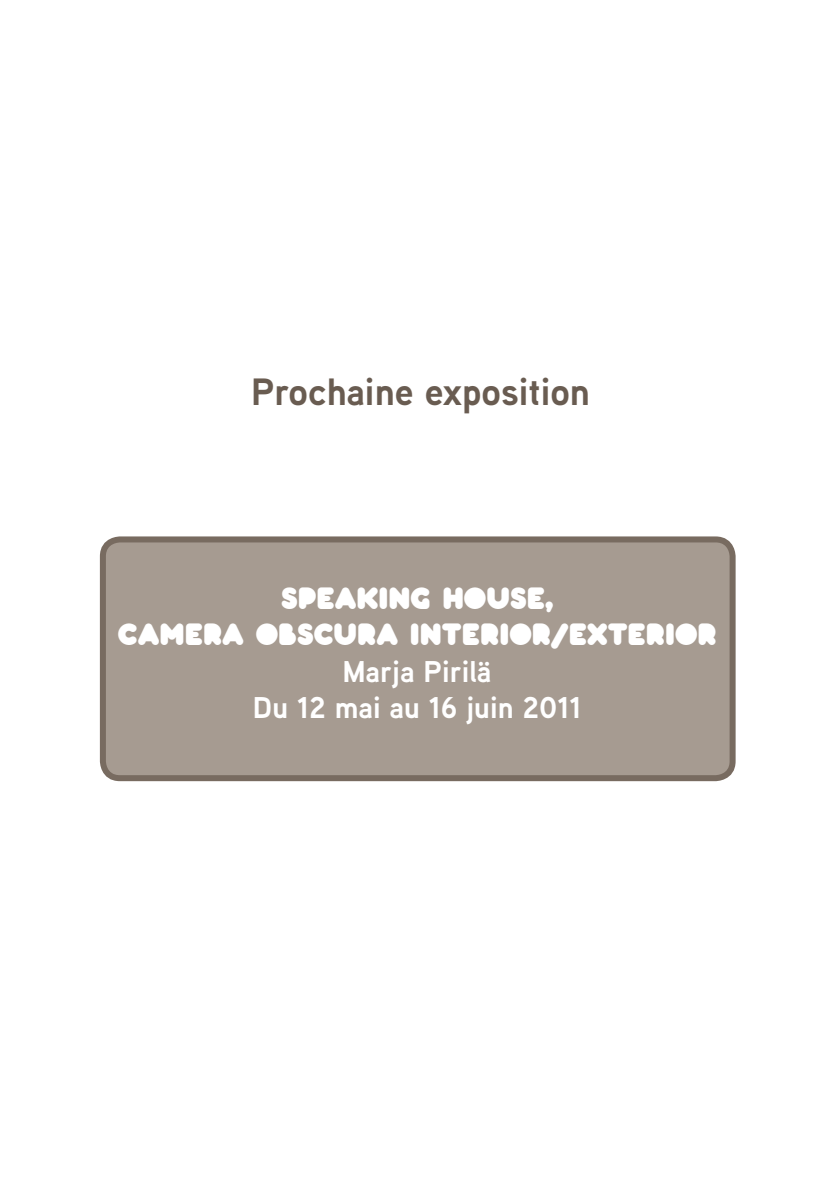
<style>
.page{position:relative;width:840px;height:1191px;background:#fff}
.page>*{position:absolute;margin:0;border:0;box-sizing:border-box;transform-origin:0 0}
.t1{font:700 38px "Aaux Next";color:#695c51}
.t2{font:30px/36px "Pochoir Pleine";color:#fff;text-align:center}
.t3{font:700 30px/36px "Aaux Next";color:#fff;text-align:center}
</style>
<div class="page">
<div style="left:103px;top:539px;width:629px;height:239px;background:#a69b91;border-radius:17px"></div>
<div style="left:100px;top:536px;width:635px;height:245px;border:6px solid #786b60;border-radius:17px"></div>
<p class="t1" style="left:251px;top:364px;width:340px">Prochaine exposition</p>
<p class="t2" style="left:118px;top:579px;width:600px">SPEAKING HOUSE,<br>CAMERA OBSCURA INTERIOR/EXTERIOR</p>
<p class="t3" style="left:253px;top:652px;width:330px">Marja Pirilä<br>Du 12 mai au 16 juin 2011</p>
</div>
